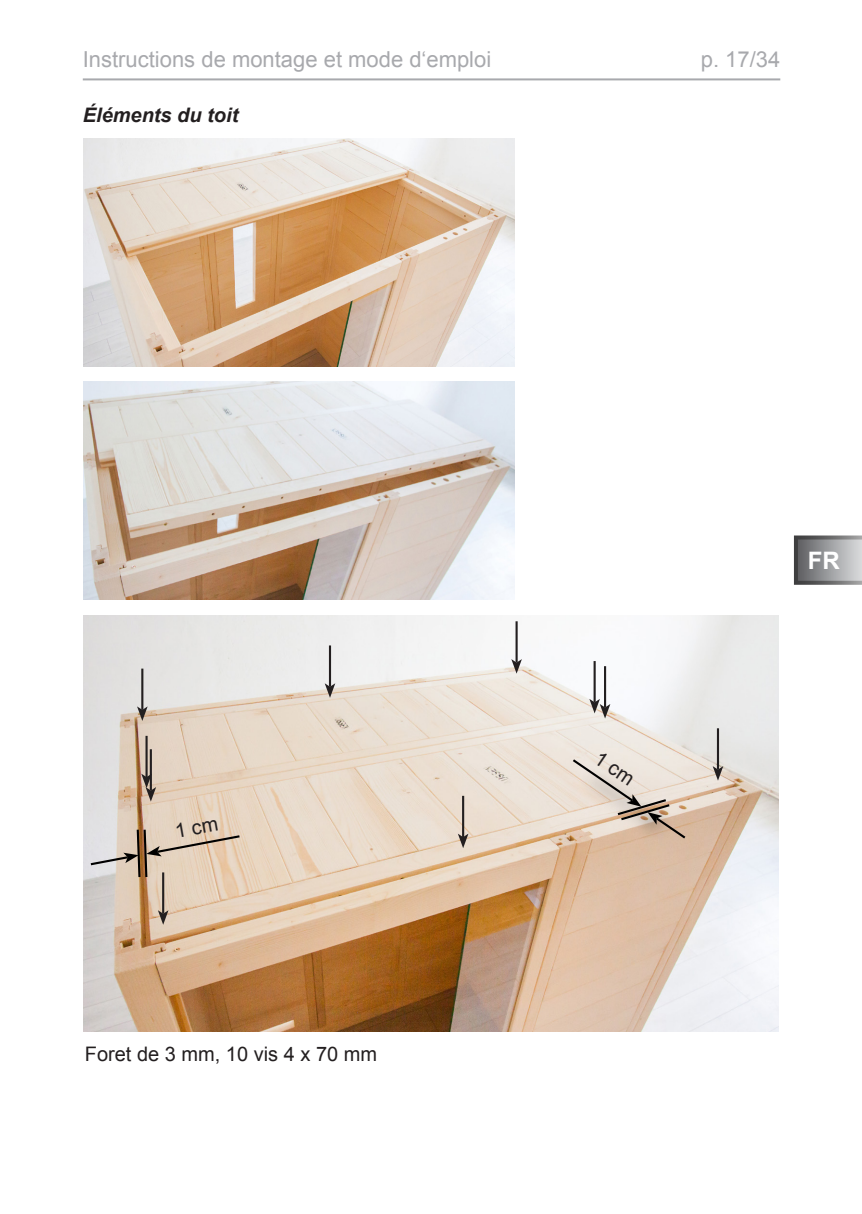
<style>
.page{position:relative;width:862px;height:1214px;background:#fff}
.page>*{position:absolute;margin:0;border:0;box-sizing:border-box;transform-origin:0 0}
.t1{font:700 24px "Arial";color:#fff}
.t2{font:22px "Arial";color:#a8a9ad}
.t3{font:20px "Arial";color:#231f20}
.Überschrift_3{font:italic 700 20px "Arial";color:#231f20}
</style>
<div class="page">
<svg style="left:794px;top:535px;width:68px;height:49px;background:#929395"></svg>
<hr style="left:83px;top:78px;width:697px;height:2px;background:#a8a9ad">
<img style="left:84px;top:138px;width:430px;height:228px">
<img style="left:83px;top:381px;width:431px;height:218px">
<img style="left:84px;top:615px;width:694px;height:416px">
<hr style="left:162px;top:872px;width:2px;height:41px;background:#231f20">
<svg style="left:158px;top:910px;width:10px;height:14px"></svg>
<hr style="left:141px;top:668px;width:2px;height:41px;background:#231f20">
<svg style="left:137px;top:706px;width:11px;height:15px"></svg>
<hr style="left:462px;top:795px;width:2px;height:42px;background:#231f20">
<svg style="left:458px;top:833px;width:10px;height:15px"></svg>
<hr style="left:150px;top:749px;width:2px;height:41px;background:#231f20">
<hr style="left:515px;top:621px;width:3px;height:41px;background:#231f20">
<svg style="left:511px;top:659px;width:11px;height:14px"></svg>
<hr style="left:593px;top:661px;width:3px;height:41px;background:#231f20">
<hr style="left:604px;top:666px;width:2px;height:41px;background:#231f20">
<svg style="left:589px;top:698px;width:21px;height:20px"></svg>
<hr style="left:329px;top:645px;width:2px;height:41px;background:#231f20">
<svg style="left:325px;top:683px;width:10px;height:14px"></svg>
<hr style="left:717px;top:728px;width:2px;height:41px;background:#231f20">
<svg style="left:712px;top:766px;width:11px;height:14px"></svg>
<hr style="left:145px;top:735px;width:3px;height:42px;background:#231f20">
<svg style="left:141px;top:773px;width:15px;height:28px"></svg>
<svg style="left:570px;top:750px;width:118px;height:90px;background:#daccbe"></svg>
<svg style="left:88px;top:820px;width:154px;height:59px;background:#d2c2b1"></svg>
<p class="t2" style="left:83px;top:44px;width:410px">Instructions de montage et mode d‘emploi</p>
<p class="t2" style="left:701px;top:44px;width:81px">p. 17/34</p>
<p class="Überschrift_3" style="left:83px;top:102px;width:157px">Éléments du toit</p>
<p class="t1" style="left:808px;top:543px;width:34px">FR</p>
<p class="t3" style="left:85px;top:1039px;width:294px">Foret de 3 mm, 10 vis 4 x 70 mm</p>
</div>
